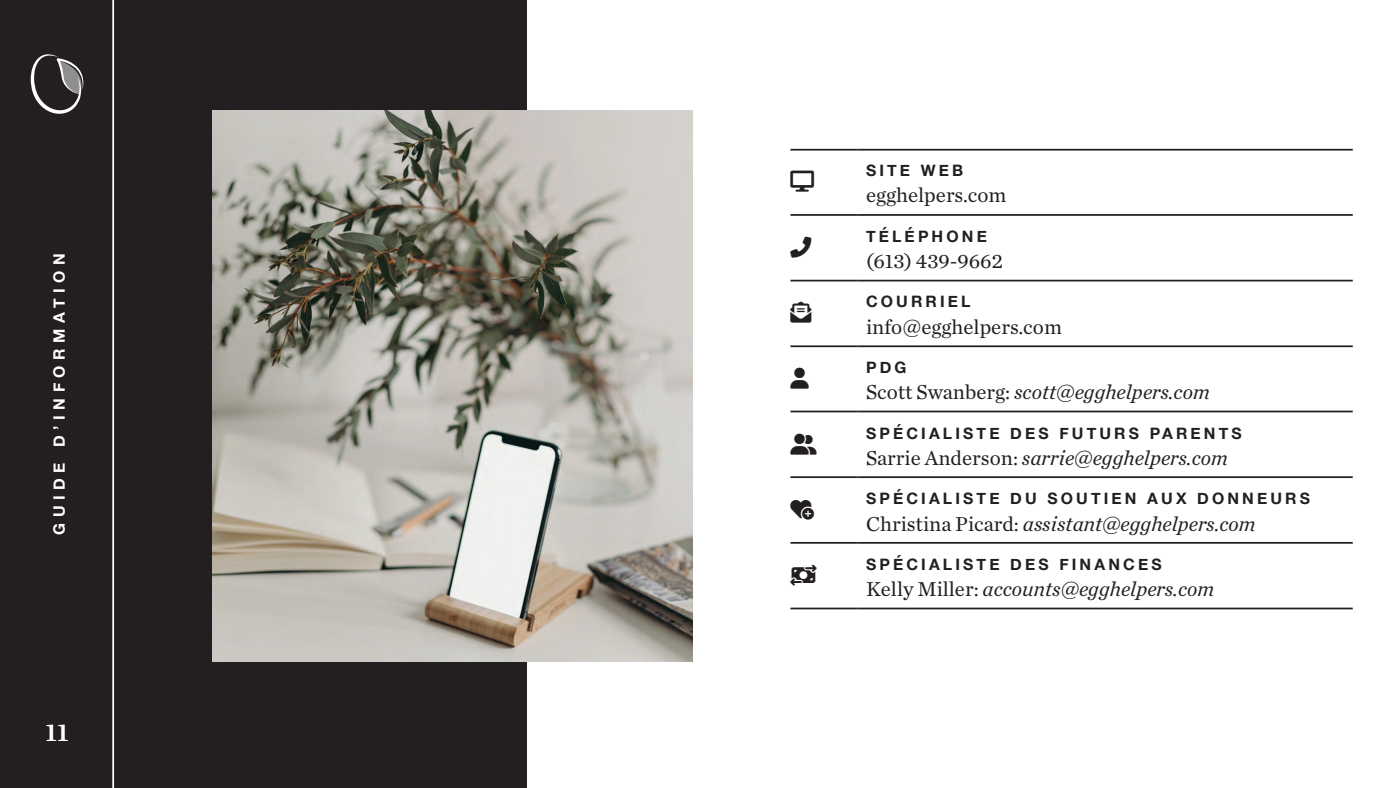
<style>
.page{position:relative;width:1400px;height:788px;background:#fff}
.page>*{position:absolute;margin:0;border:0;box-sizing:border-box;transform-origin:0 0}
.t1{font:26.25px "Chronicle Text G1 Semi";color:#fff}
.Body___24pt{font:italic 21px "Chronicle Text G1";color:#231f20}
.Body___24pt-2{font:21px "Chronicle Text G1";color:#231f20}
.Body___24pt-3{font:700 15.75px "Helvetica Neue";letter-spacing:.2em;color:#231f20}
.t2{font:700 15.75px "Helvetica Neue";letter-spacing:.35em;color:#fff}
.s1{font-style:normal}
</style>
<div class="page">
<div style="left:0;top:0;width:527px;height:788px;background:#231f20"></div>
<hr style="left:112px;top:0;width:2px;height:788px;background:#fff">
<svg style="left:31px;top:54px;width:52px;height:60px"></svg>
<img style="left:212px;top:110px;width:480px;height:552px">
<hr style="left:790px;top:149px;width:67px;height:1px;background:#231f20">
<hr style="left:857px;top:149px;width:496px;height:1px;background:#231f20">
<hr style="left:790px;top:214px;width:67px;height:2px;background:#231f20">
<hr style="left:857px;top:214px;width:496px;height:2px;background:#231f20">
<hr style="left:790px;top:280px;width:67px;height:1px;background:#231f20">
<hr style="left:857px;top:280px;width:496px;height:1px;background:#231f20">
<hr style="left:790px;top:345px;width:67px;height:2px;background:#231f20">
<hr style="left:857px;top:345px;width:496px;height:2px;background:#231f20">
<hr style="left:790px;top:410px;width:67px;height:2px;background:#231f20">
<hr style="left:857px;top:410px;width:496px;height:2px;background:#231f20">
<hr style="left:790px;top:476px;width:67px;height:2px;background:#231f20">
<hr style="left:857px;top:476px;width:496px;height:2px;background:#231f20">
<hr style="left:790px;top:542px;width:67px;height:1px;background:#231f20">
<hr style="left:857px;top:542px;width:496px;height:1px;background:#231f20">
<hr style="left:790px;top:607px;width:67px;height:2px;background:#231f20">
<hr style="left:857px;top:607px;width:496px;height:2px;background:#231f20">
<p class="t2" style="left:47px;top:534px;width:282px;rotate:-90deg">GUIDE D’INFORMATION</p>
<p class="t1" style="left:46px;top:711px;width:24px">11</p>
<p class="Body___24pt-3" style="left:866px;top:158px;width:99px">SITE WEB</p>
<p class="Body___24pt-2" style="left:866px;top:179px;width:142px">egghelpers.com</p>
<p class="Body___24pt-3" style="left:866px;top:224px;width:122px">TÉLÉPHONE</p>
<p class="Body___24pt-2" style="left:866px;top:245px;width:138px">(613) 439-9662</p>
<p class="Body___24pt-3" style="left:866px;top:289px;width:106px">COURRIEL</p>
<p class="Body___24pt-2" style="left:866px;top:311px;width:197px">info@egghelpers.com</p>
<p class="Body___24pt-3" style="left:866px;top:355px;width:42px">PDG</p>
<p class="Body___24pt" style="left:866px;top:376px;width:345px"><span class="s1">Scott Swanberg:</span> scott@egghelpers.com</p>
<p class="Body___24pt-3" style="left:866px;top:420px;width:377px">SPÉCIALISTE DES FUTURS PARENTS</p>
<p class="Body___24pt" style="left:866px;top:441px;width:363px"><span class="s1">Sarrie Anderson:</span> sarrie@egghelpers.com</p>
<p class="Body___24pt-3" style="left:866px;top:486px;width:446px">SPÉCIALISTE DU SOUTIEN AUX DONNEURS</p>
<p class="Body___24pt" style="left:866px;top:507px;width:391px"><span class="s1">Christina Picard:</span> assistant@egghelpers.com</p>
<p class="Body___24pt-3" style="left:866px;top:552px;width:297px">SPÉCIALISTE DES FINANCES</p>
<p class="Body___24pt" style="left:866px;top:573px;width:350px"><span class="s1">Kelly Miller:</span> accounts@egghelpers.com</p>
</div>
